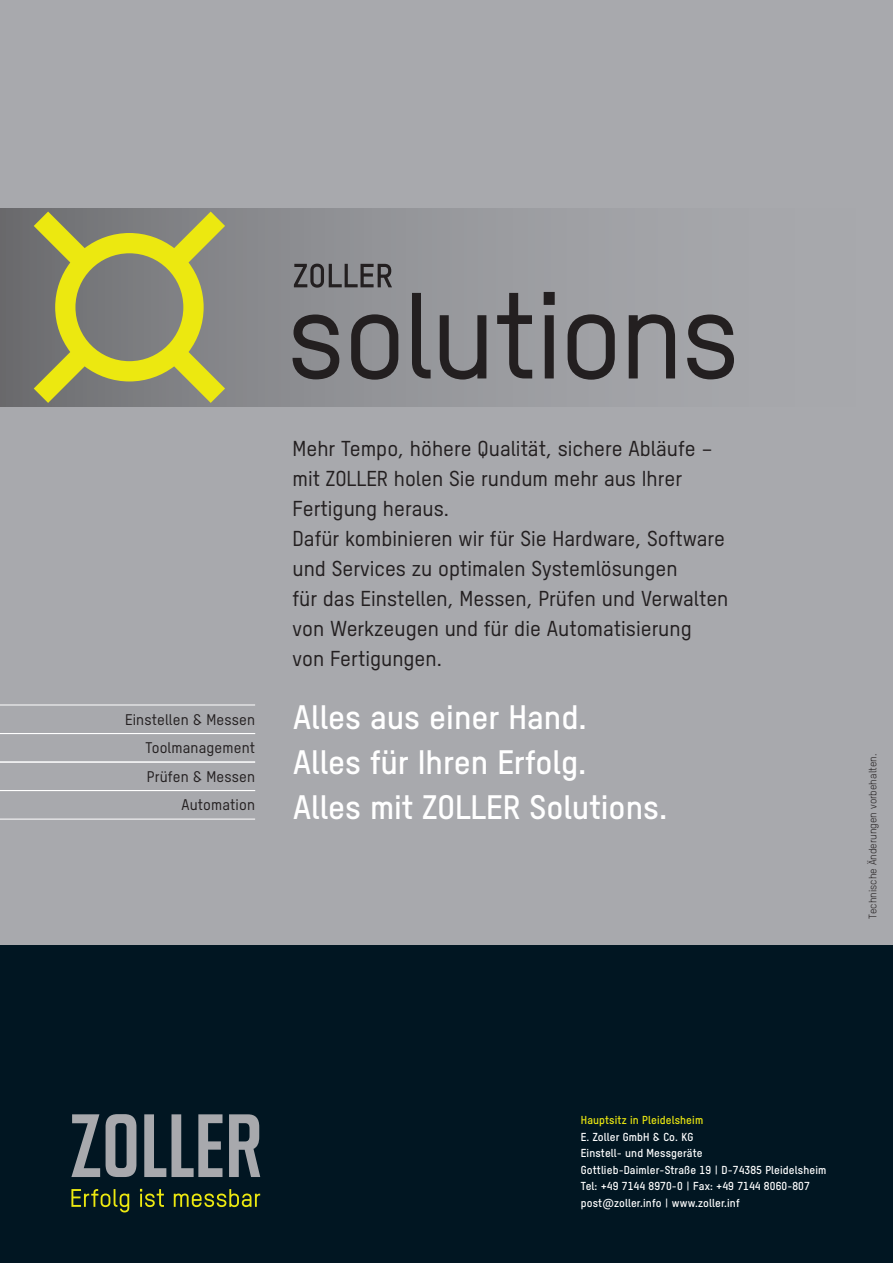
<style>
.page{position:relative;width:893px;height:1263px;background:#fff}
.page>*{position:absolute;margin:0;border:0;box-sizing:border-box;transform-origin:0 0}
._00_RS_Headline{font:33px/45px "T Star Bold";color:#fff}
._00_RS_Copy{font:21px/30px "T Star Medium";color:#231f20}
._00_RS_Bereiche{font:15px "T Star Medium";letter-spacing:.01em;color:#231f20}
._00_RS_Adresse{font:11.25px/16.5px "T Star Bold";letter-spacing:.01em;color:#fff}
._00_RS_Adresse-2{font:11.25px "T Star Bold";letter-spacing:.01em;color:#ece810}
._00_RS_Artikel_Aussc{font:10.5px "T Star Regular";color:#231f20}
</style>
<div class="page">
<div style="left:0;top:944px;width:893px;height:319px;background:#011622"></div>
<div style="left:0;top:0;width:893px;height:944px;background:#a8a9ad"></div>
<div style="left:0;top:208px;width:893px;height:198px;background:linear-gradient(to right,#747578,#b1b2b7)"></div>
<svg style="left:34px;top:212px;width:191px;height:191px"></svg>
<svg style="left:293px;top:264px;width:441px;height:116px"></svg>
<hr style="left:0;top:705px;width:255px;height:1px;background:#fff">
<hr style="left:0;top:733px;width:255px;height:1px;background:#fff">
<hr style="left:0;top:762px;width:255px;height:1px;background:#fff">
<hr style="left:0;top:790px;width:255px;height:1px;background:#fff">
<hr style="left:0;top:819px;width:255px;height:1px;background:#fff">
<svg style="left:144px;top:1114px;width:78px;height:63px"></svg>
<svg style="left:229px;top:1114px;width:31px;height:63px"></svg>
<svg style="left:71px;top:1114px;width:29px;height:63px"></svg>
<svg style="left:106px;top:1114px;width:30px;height:63px"></svg>
<svg style="left:71px;top:1189px;width:58px;height:23px"></svg>
<svg style="left:140px;top:1189px;width:24px;height:18px"></svg>
<svg style="left:174px;top:1189px;width:86px;height:18px"></svg>
<p class="_00_RS_Bereiche" style="left:125px;top:709px;width:132px">Einstellen &amp; Messen</p>
<p class="_00_RS_Bereiche" style="left:145px;top:737px;width:111px">Toolmanagement</p>
<p class="_00_RS_Bereiche" style="left:147px;top:766px;width:110px">Prüfen &amp; Messen</p>
<p class="_00_RS_Bereiche" style="left:181px;top:794px;width:75px">Automation</p>
<p class="_00_RS_Copy" style="left:293px;top:432px;width:437px">Mehr Tempo, höhere Qualität, sichere Abläufe – mit ZOLLER holen Sie rundum mehr aus Ihrer Fertigung heraus.<br>Dafür kombinieren wir für Sie Hardware, Software und Services zu optimalen Systemlösungen<br>für das Einstellen, Messen, Prüfen und Verwalten von Werkzeugen und für die Automatisierung von Fertigungen.</p>
<p class="_00_RS_Headline" style="left:293px;top:691px;width:376px">Alles aus einer Hand.<br>Alles für Ihren Erfolg.<br>Alles mit ZOLLER Solutions.</p>
<p class="_00_RS_Artikel_Aussc" style="left:865px;top:918px;width:166px;rotate:-90deg">Technische Änderungen vorbehalten.</p>
<p class="_00_RS_Adresse-2" style="left:581px;top:1112px;width:124px">Hauptsitz in Pleidelsheim</p>
<p class="_00_RS_Adresse" style="left:581px;top:1127px;width:247px">E. Zoller GmbH &amp; Co. KG<br>Einstell- und Messgeräte<br>Gottlieb-Daimler-Straße 19 | D-74385 Pleidelsheim Tel: +49 7144 8970-0 | Fax: +49 7144 8060-807 post@zoller.info | www.zoller.inf</p>
</div>
